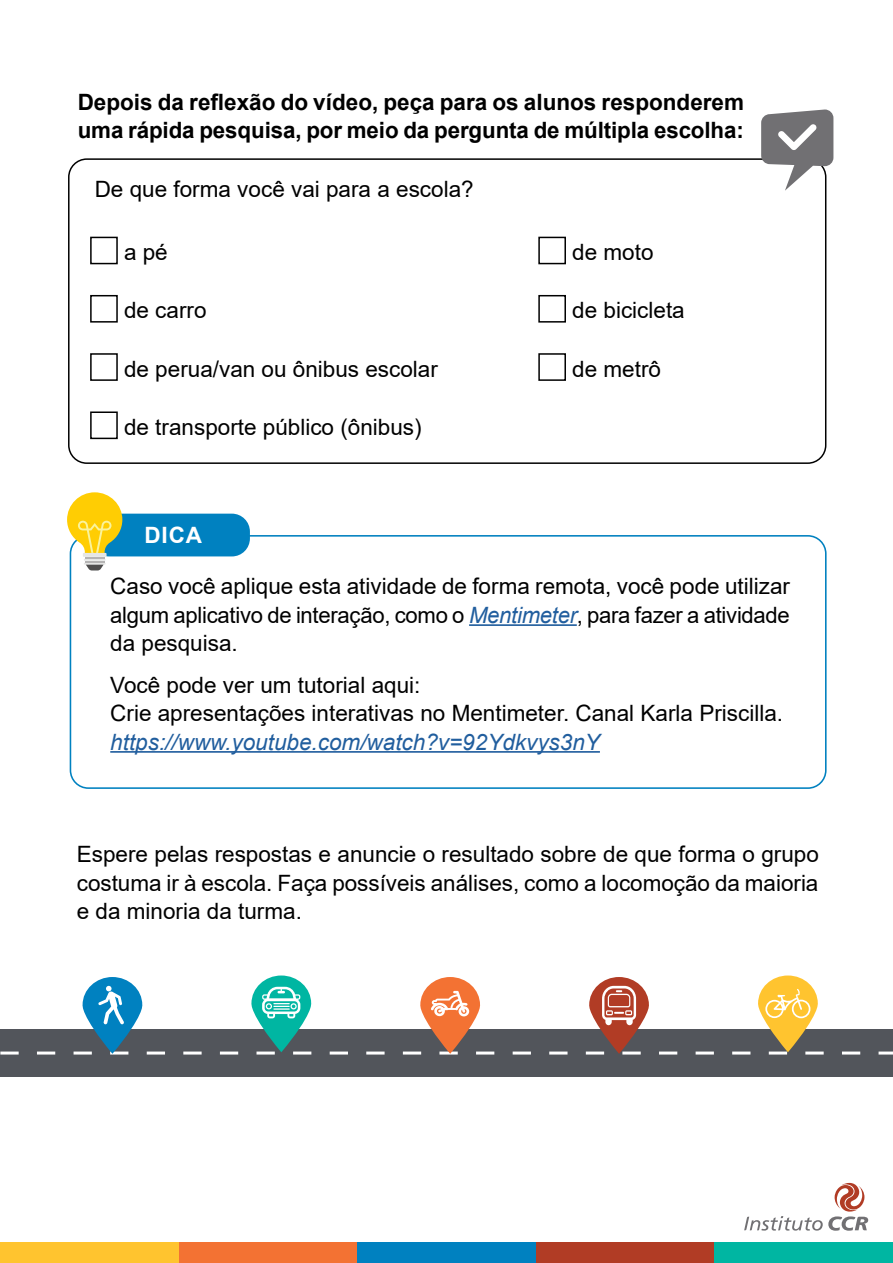
<style>
.page{position:relative;width:893px;height:1263px;background:#fff}
.page>*{position:absolute;margin:0;border:0;box-sizing:border-box;transform-origin:0 0}
.t1{font:22.5px/28.5px "Arial";color:#000;text-align:justify}
.t2{font:700 22.5px/28.5px "Arial";letter-spacing:-.005em;color:#000}
.t3{font:italic 22.5px "Arial";color:#215e9e}
.t4{font:700 22.5px "Arial";color:#fff}
.s1{font-style:italic;color:#215e9e}
</style>
<div class="page">
<svg style="left:744px;top:1183px;width:124px;height:48px"></svg>
<div style="left:179px;top:1242px;width:178px;height:21px;background:#f37233"></div>
<div style="left:357px;top:1242px;width:179px;height:21px;background:#0081c0"></div>
<div style="left:536px;top:1242px;width:178px;height:21px;background:#b13c25"></div>
<div style="left:714px;top:1242px;width:179px;height:21px;background:#00b6a2"></div>
<div style="left:0;top:1242px;width:179px;height:21px;background:#ffc42f"></div>
<div style="left:90px;top:237px;width:28px;height:27px;border:2px solid #000"></div>
<div style="left:90px;top:295px;width:28px;height:28px;border:2px solid #000"></div>
<div style="left:90px;top:353px;width:28px;height:28px;border:2px solid #000"></div>
<div style="left:90px;top:411px;width:28px;height:28px;border:2px solid #000"></div>
<div style="left:538px;top:237px;width:28px;height:27px;border:2px solid #000"></div>
<div style="left:538px;top:295px;width:28px;height:28px;border:2px solid #000"></div>
<div style="left:538px;top:353px;width:28px;height:28px;border:2px solid #000"></div>
<div style="left:68px;top:158px;width:758px;height:306px;border:2px solid #000;border-radius:18px"></div>
<svg style="left:761px;top:109px;width:72px;height:82px"></svg>
<div style="left:0;top:1029px;width:893px;height:48px;background:#52555b"></div>
<svg style="left:0;top:975px;width:893px;height:79px"></svg>
<div style="left:70px;top:535px;width:757px;height:254px;border:2px solid #0081c0;border-radius:18px"></div>
<div style="left:91px;top:514px;width:159px;height:42px;background:#0081c0;border-radius:18px"></div>
<hr style="left:83px;top:553px;width:24px;height:4px;background:#e5e6e5">
<hr style="left:84px;top:559px;width:22px;height:2px;background:#e5e6e5">
<hr style="left:84px;top:563px;width:22px;height:2px;background:#e5e6e5">
<svg style="left:86px;top:565px;width:18px;height:5px"></svg>
<hr style="left:85px;top:557px;width:20px;height:2px;background:#b5b4b4">
<hr style="left:85px;top:561px;width:20px;height:2px;background:#b5b4b4">
<svg style="left:67px;top:492px;width:55px;height:63px"></svg>
<hr style="left:469px;top:624px;width:108px;height:2px;background:#215e9e">
<hr style="left:110px;top:751px;width:490px;height:2px;background:#215e9e">
<p class="t2" style="left:78px;top:88px;width:668px">Depois da reflexão do vídeo, peça para os alunos responderem uma rápida pesquisa, por meio da pergunta de múltipla escolha:</p>
<p class="t1" style="left:95px;top:174px;width:380px">De que forma você vai para a escola?</p>
<p class="t1" style="left:124px;top:238px;width:45px">a pé</p>
<p class="t1" style="left:124px;top:296px;width:84px">de carro</p>
<p class="t1" style="left:124px;top:354px;width:315px">de perua/van ou ônibus escolar</p>
<p class="t1" style="left:124px;top:413px;width:299px">de transporte público (ônibus)</p>
<p class="t1" style="left:572px;top:238px;width:83px">de moto</p>
<p class="t1" style="left:572px;top:296px;width:114px">de bicicleta</p>
<p class="t1" style="left:572px;top:354px;width:90px">de metrô</p>
<p class="t4" style="left:145px;top:519px;width:59px">DICA</p>
<p class="t1" style="left:110px;top:572px;width:681px">Caso você aplique esta atividade de forma remota, você pode utilizar algum aplicativo de interação, como o <span class="s1">Mentimeter</span>, para fazer a atividade da pesquisa.</p>
<p class="t1" style="left:110px;top:670px;width:674px">Você pode ver um tutorial aqui:<br>Crie apresentações interativas no Mentimeter. Canal Karla Priscilla.</p>
<p class="t3" style="left:110px;top:727px;width:491px">https://www.youtube.com/watch?v=92Ydkvys3nY</p>
<p class="t1" style="left:77px;top:840px;width:743px">Espere pelas respostas e anuncie o resultado sobre de que forma o grupo costuma ir à escola. Faça possíveis análises, como a locomoção da maioria e da minoria da turma.</p>
</div>
